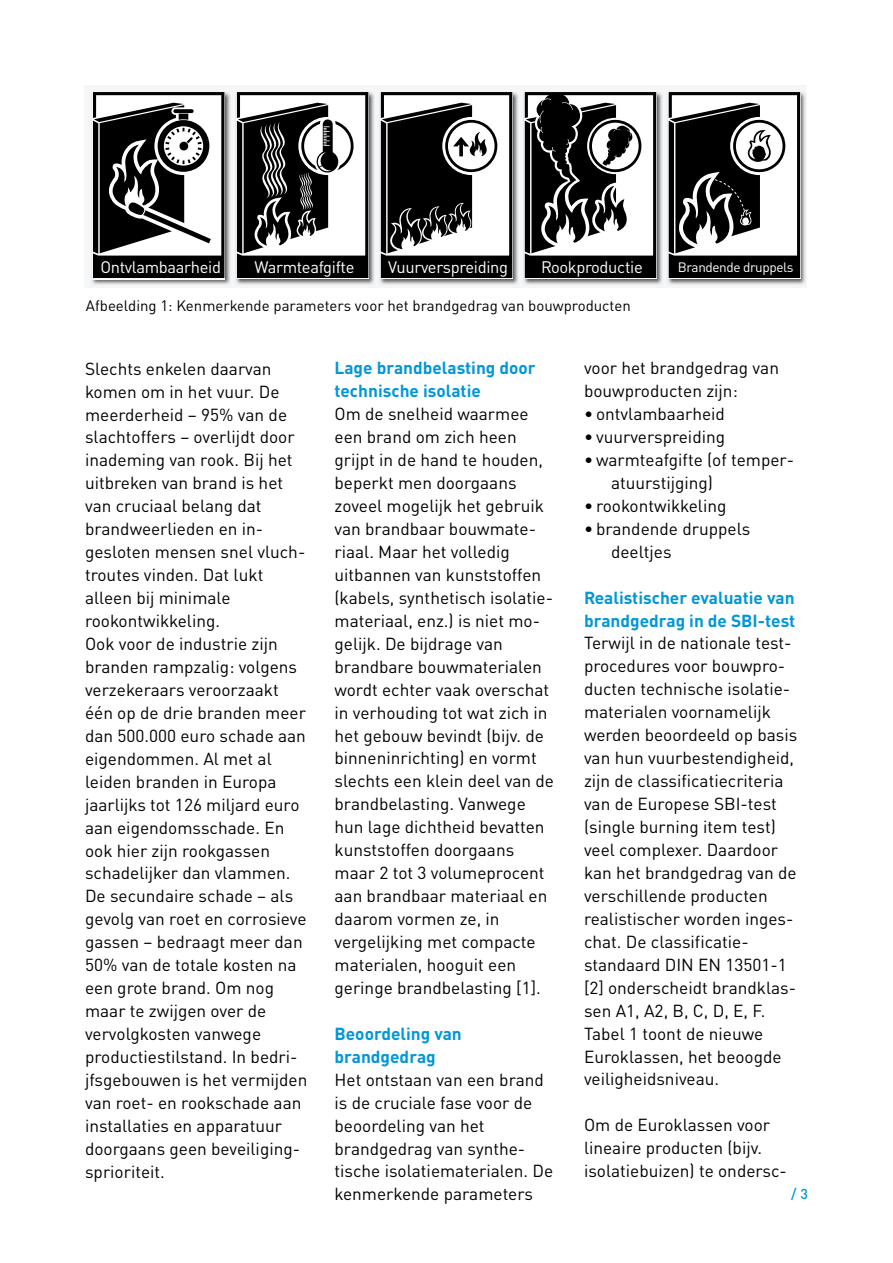
<style>
.page{position:relative;width:893px;height:1263px;background:#fff}
.page>*{position:absolute;margin:0;border:0;box-sizing:border-box;transform-origin:0 0}
.t1{font:17.25px/23px "DIN Pro";color:#000}
.t2{font:700 17.25px/23px "DIN Pro";color:#0097d7}
.t3{font:16.5px "DIN Pro";letter-spacing:-.02em;color:#fff}
.t4{font:15px "DIN Pro";color:#000}
.t5{font:500 14.25px "DIN Pro";color:#0097d7}
.t6{font:13.5px "DIN Pro";letter-spacing:-.03em;color:#fff}
.t7{font:condensed 12px "Helvetica Neue LT Std";letter-spacing:.025em;color:#fff}
</style>
<div class="page">
<div style="left:84px;top:85px;width:723px;height:202px;background:#f5f6f8"></div>
<img style="left:92px;top:92px;width:138px;height:193px">
<svg style="left:93px;top:92px;width:131px;height:186px"></svg>
<img style="left:524px;top:92px;width:138px;height:193px">
<svg style="left:524px;top:92px;width:133px;height:187px"></svg>
<svg style="left:525px;top:92px;width:131px;height:186px"></svg>
<img style="left:236px;top:92px;width:138px;height:193px">
<svg style="left:237px;top:92px;width:131px;height:186px"></svg>
<img style="left:380px;top:92px;width:138px;height:193px">
<svg style="left:380px;top:92px;width:133px;height:187px"></svg>
<svg style="left:381px;top:92px;width:131px;height:186px"></svg>
<img style="left:668px;top:92px;width:137px;height:193px">
<svg style="left:668px;top:92px;width:133px;height:187px"></svg>
<svg style="left:669px;top:92px;width:131px;height:186px"></svg>
<div style="left:99px;top:258px;width:123px;height:18px;background:#000"></div>
<div style="left:243px;top:258px;width:123px;height:18px;background:#000"></div>
<div style="left:387px;top:258px;width:122px;height:18px;background:#000"></div>
<div style="left:531px;top:258px;width:122px;height:18px;background:#000"></div>
<div style="left:674px;top:258px;width:123px;height:18px;background:#000"></div>
<p class="t3" style="left:100px;top:254px;width:122px">Ontvlambaarheid</p>
<p class="t7" style="left:129px;top:260px;width:62px">IGNITABILITY</p>
<p class="t3" style="left:254px;top:254px;width:101px">Warmteafgifte</p>
<p class="t7" style="left:268px;top:260px;width:71px">HEAT RELEASE</p>
<p class="t3" style="left:388px;top:254px;width:121px">Vuurverspreiding</p>
<p class="t3" style="left:541px;top:254px;width:103px">Rookproductie</p>
<p class="t6" style="left:678px;top:257px;width:117px">Brandende druppels</p>
<p class="t7" style="left:410px;top:260px;width:75px">FLAME SPREAD</p>
<p class="t7" style="left:543px;top:260px;width:100px">SMOKE PRODUCTION</p>
<p class="t7" style="left:688px;top:260px;width:97px">BURNING DROPLETS</p>
<p class="t4" style="left:86px;top:293px;width:546px">Afbeelding 1: Kenmerkende parameters voor het brandgedrag van bouwproducten</p>
<p class="t1" style="left:85px;top:355px;width:224px">Slechts enkelen daarvan komen om in het vuur. De meerderheid – 95% van de slachtoffers – overlijdt door inademing van rook. Bij het uitbreken van brand is het van cruciaal belang dat brandweerlieden en in&shy;gesloten mensen snel vluch&shy;troutes vinden. Dat lukt alleen bij minimale rookontwikkeling.<br>Ook voor de industrie zijn branden rampzalig: volgens verzekeraars veroorzaakt één op de drie branden meer dan 500.000 euro schade aan eigendommen. Al met al leiden branden in Europa jaarlijks tot 126 miljard euro aan eigendomsschade. En ook hier zijn rookgassen schadelijker dan vlammen.<br>De secundaire schade – als gevolg van roet en corrosieve gassen – bedraagt meer dan<br>50% van de totale kosten na een grote brand. Om nog maar te zwijgen over de vervolgkosten vanwege productiestilstand. In bedri&shy;jfsgebouwen is het vermijden van roet- en rookschade aan installaties en apparatuur doorgaans geen beveiliging&shy;sprioriteit.</p>
<p class="t2" style="left:334px;top:355px;width:203px">Lage brandbelasting door technische isolatie</p>
<p class="t1" style="left:334px;top:401px;width:221px">Om de snelheid waarmee een brand om zich heen grijpt in de hand te houden, beperkt men doorgaans zoveel mogelijk het gebruik van brandbaar bouwmate&shy;riaal. Maar het volledig uitbannen van kunststoffen (kabels, synthetisch isolatie&shy;materiaal, enz.) is niet mo&shy;gelijk. De bijdrage van brandbare bouwmaterialen wordt echter vaak overschat in verhouding tot wat zich in het gebouw bevindt (bijv. de binneninrichting) en vormt slechts een klein deel van de brandbelasting. Vanwege hun lage dichtheid bevatten kunststoffen doorgaans maar 2 tot 3 volumeprocent aan brandbaar materiaal en daarom vormen ze, in vergelijking met compacte materialen, hooguit een geringe brandbelasting [1].</p>
<p class="t2" style="left:334px;top:1020px;width:129px">Beoordeling van brandgedrag</p>
<p class="t1" style="left:334px;top:1066px;width:220px">Het ontstaan van een brand is de cruciale fase voor de beoordeling van het brandgedrag van synthe&shy;tische isolatiematerialen. De kenmerkende parameters</p>
<p class="t1" style="left:584px;top:355px;width:197px">voor het brandgedrag van bouwproducten zijn:</p>
<p class="t1" style="left:584px;top:401px;width:142px">• ontvlambaarheid</p>
<p class="t1" style="left:584px;top:424px;width:143px">• vuurverspreiding</p>
<p class="t1" style="left:611px;top:446px;width:185px;text-indent:-27px">• warmteafgifte (of temper&shy;atuurstijging)</p>
<p class="t1" style="left:584px;top:492px;width:144px">• rookontwikkeling</p>
<p class="t1" style="left:611px;top:515px;width:141px;text-indent:-27px">• brandende druppels deeltjes</p>
<p class="t2" style="left:584px;top:584px;width:213px">Realistischer evaluatie van brandgedrag in de SBI-test</p>
<p class="t1" style="left:584px;top:630px;width:215px">Terwijl in de nationale test&shy;procedures voor bouwpro&shy;ducten technische isolatie&shy;materialen voornamelijk werden beoordeeld op basis van hun vuurbestendigheid, zijn de classificatiecriteria van de Europese SBI-test (single burning item test) veel complexer. Daardoor kan het brandgedrag van de verschillende producten realistischer worden inges&shy;chat. De classificatie&shy;standaard DIN EN 13501-1 [2] onderscheidt brandklas&shy;sen A1, A2, B, C, D, E, F.<br>Tabel 1 toont de nieuwe<br>Euroklassen, het beoogde veiligheidsniveau.</p>
<p class="t1" style="left:584px;top:1112px;width:204px">Om de Euroklassen voor lineaire producten (bijv. isolatiebuizen) te ondersc-</p>
<p class="t5" style="left:791px;top:1183px;width:18px">/ 3</p>
</div>
